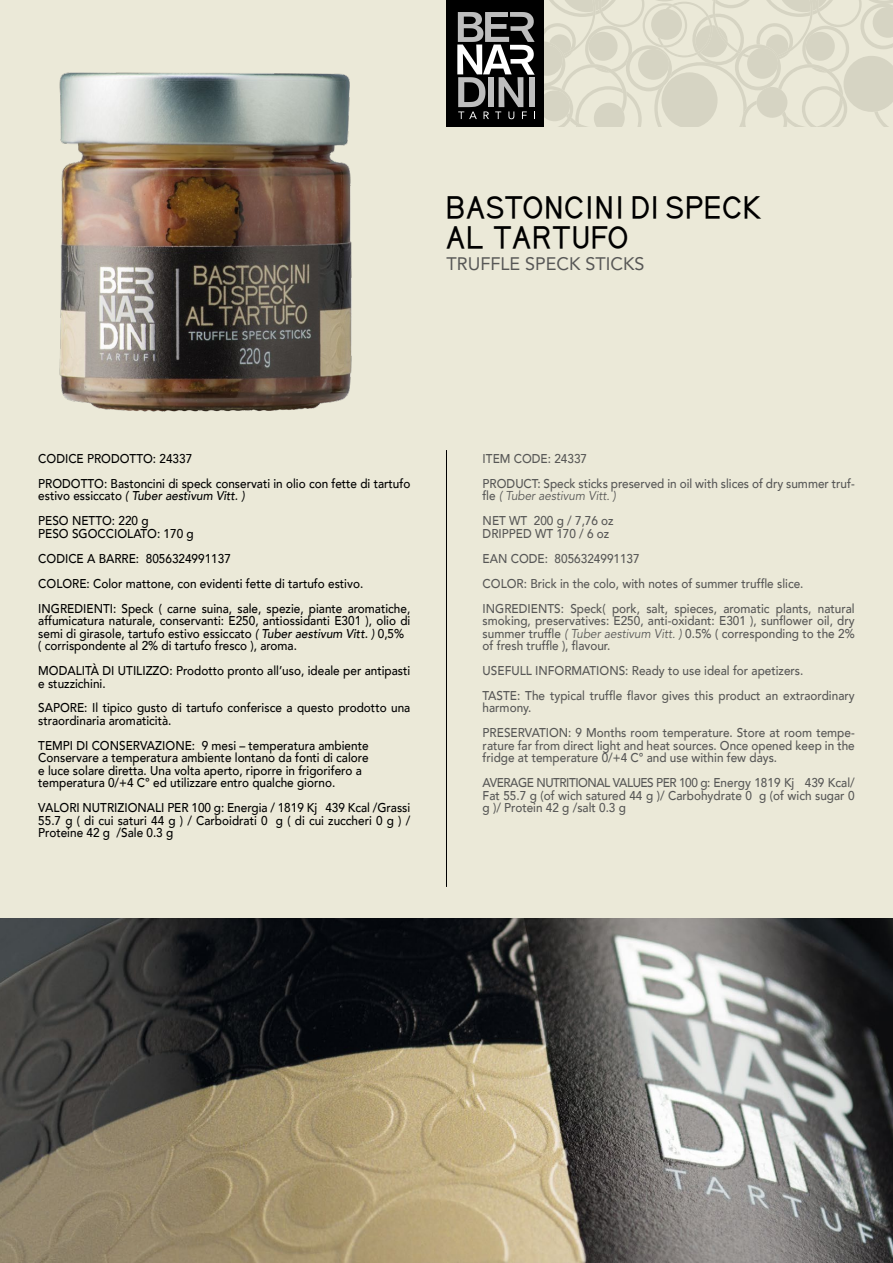
<style>
.page{position:relative;width:893px;height:1263px;background:#ebe9d8}
.page>*{position:absolute;margin:0;border:0;box-sizing:border-box;transform-origin:0 0}
.t1{font:700 27px/30.6px "Kirvy";color:#000}
.t2{font:18px "Avenir";color:#575756}
.t3{font:500 12.75px/12.5px "Avenir";color:#000;scale:.92 1}
.t4{font:500 12.75px/24.9px "Avenir";color:#575756;scale:.92 1}
.t5{font:italic 12.75px/24.9px "Avenir";color:#575756;scale:.92 1}
.s1{font-style:italic}
.s2{font-weight:500;font-style:normal}
.s3{font-weight:400;font-style:italic}
</style>
<div class="page">
<img style="left:0;top:918px;width:893px;height:345px">
<hr style="left:446px;top:450px;width:1px;height:437px;background:#000">
<svg style="left:457px;top:0;width:436px;height:127px"></svg>
<img style="left:59px;top:3px;width:419px;height:409px">
<h1 class="t1" style="left:446px;top:192px;width:317px">BASTONCINI DI SPECK<br>AL TARTUFO</h1>
<h2 class="t2" style="left:446px;top:253px;width:200px">TRUFFLE SPECK STICKS</h2>
<p class="t3" style="left:38px;top:445px;width:406px;line-height:24.9px">CODICE PRODOTTO: 24337<br>PRODOTTO: Bastoncini di speck conservati in olio con fette di tartufo</p>
<p class="t3" style="left:38px;top:483px;width:226px;line-height:24.9px">estivo essiccato <span class="s1">( Tuber aestivum Vitt. )<br></span>PESO NETTO: 220 g</p>
<p class="t3" style="left:38px;top:520px;width:406px;line-height:24.9px">PESO SGOCCIOLATO: 170 g<br>CODICE A BARRE: 8056324991137<br>COLORE: Color mattone, con evidenti fette di tartufo estivo.<br>INGREDIENTI: Speck ( carne suina, sale, spezie, piante aromatiche,</p>
<p class="t3" style="left:38px;top:614px;width:406px">affumicatura naturale, conservanti: E250, antiossidanti E301 ), olio di semi di girasole, tartufo estivo essiccato <span class="s1">( Tuber aestivum Vitt. )</span> 0,5% ( corrispondente al 2% di tartufo fresco ), aroma.</p>
<p class="t3" style="left:38px;top:664px;width:406px">MODALITÀ DI UTILIZZO: Prodotto pronto all’uso, ideale per antipasti e stuzzichini.</p>
<p class="t3" style="left:38px;top:701px;width:406px">SAPORE: Il tipico gusto di tartufo conferisce a questo prodotto una straordinaria aromaticità.</p>
<p class="t3" style="left:38px;top:738px;width:361px">TEMPI DI CONSERVAZIONE: 9 mesi – temperatura ambiente Conservare a temperatura ambiente lontano da fonti di calore e luce solare diretta. Una volta aperto, riporre in frigorifero a temperatura 0/+4 C° ed utilizzare entro qualche giorno.</p>
<p class="t3" style="left:38px;top:801px;width:406px;text-align:justify">VALORI NUTRIZIONALI PER 100 g: Energia / 1819 Kj 439 Kcal /Grassi 55.7 g ( di cui saturi 44 g ) / Carboidrati 0 g ( di cui zuccheri 0 g ) / Proteine 42 g /Sale 0.3 g</p>
<p class="t4" style="left:483px;top:445px;width:406px">ITEM CODE: 24337<br>PRODUCT: Speck sticks preserved in oil with slices of dry summer truf-</p>
<p class="t5" style="left:483px;top:484px;width:146px"><span class="s2">fle</span> ( Tuber aestivum Vitt. )<br><span class="s2">NET WT 200 g / 7,76 oz</span></p>
<p class="t4" style="left:483px;top:520px;width:406px">DRIPPED WT 170 / 6 oz<br>EAN CODE: 8056324991137<br>COLOR: Brick in the colo, with notes of summer truffle slice.<br>INGREDIENTS: Speck( pork, salt, spieces, aromatic plants, natural</p>
<p class="t4" style="left:483px;top:614px;width:406px;line-height:12.5px;text-align:justify">smoking, preservatives: E250, anti-oxidant: E301 ), sunflower oil, dry summer truffle <span class="s3">( Tuber aestivum Vitt. )</span> 0.5% ( corresponding to the 2% of fresh truffle ), flavour.</p>
<p class="t4" style="left:483px;top:657px;width:406px">USEFULL INFORMATIONS: Ready to use ideal for apetizers.<br>TASTE: The typical truffle flavor gives this product an extraordinary</p>
<p class="t4" style="left:483px;top:695px;width:406px">harmony.<br>PRESERVATION: 9 Months room temperature. Store at room tempe-</p>
<p class="t4" style="left:483px;top:738px;width:406px;line-height:12.5px">rature far from direct light and heat sources. Once opened keep in the fridge at temperature 0/+4 C° and use within few days.</p>
<p class="t4" style="left:483px;top:776px;width:406px;line-height:12.5px;text-align:justify">AVERAGE NUTRITIONAL VALUES PER 100 g: Energy 1819 Kj 439 Kcal/ Fat 55.7 g (of wich satured 44 g )/ Carbohydrate 0 g (of wich sugar 0 g )/ Protein 42 g /salt 0.3 g</p>
</div>
